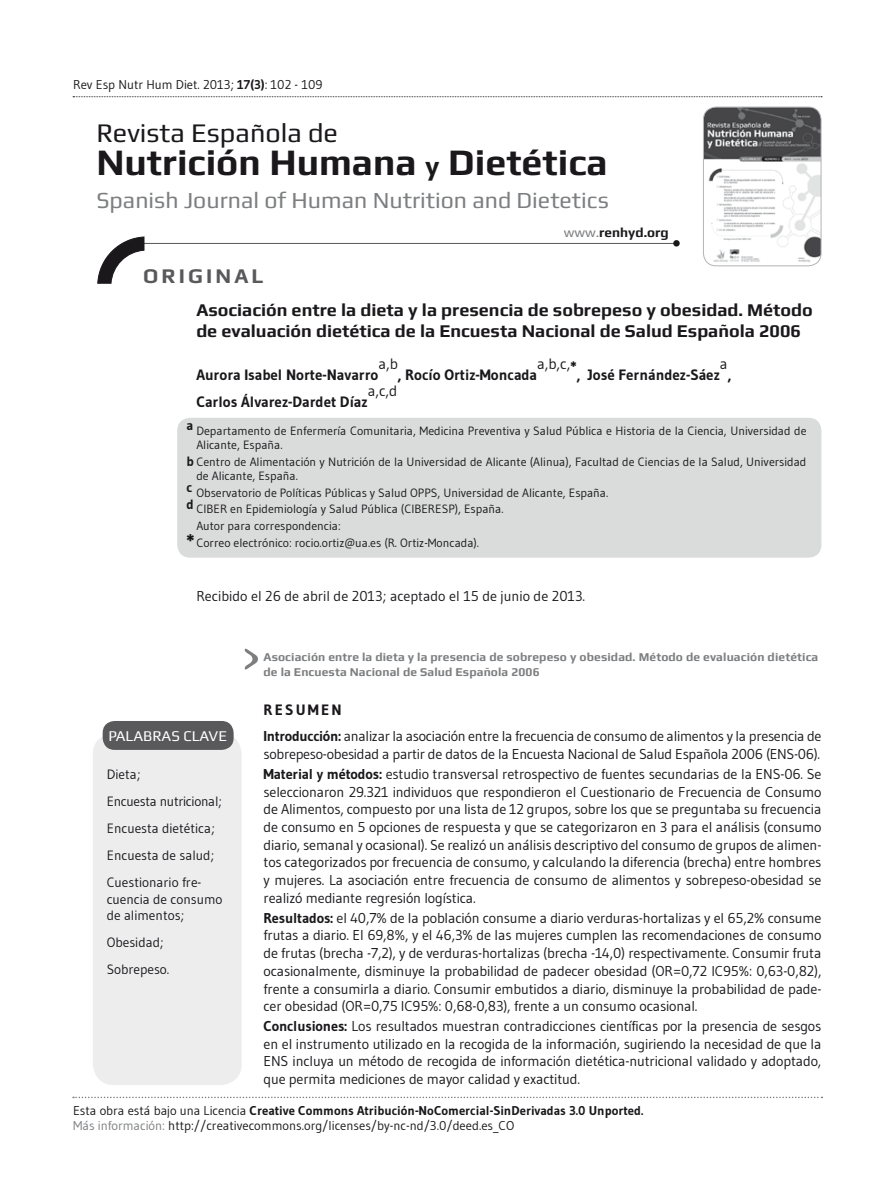
<style>
.page{position:relative;width:893px;height:1191px;background:#fff}
.page>*{position:absolute;margin:0;border:0;box-sizing:border-box;transform-origin:0 0}
.t1{font:700 37.5px "Play";color:#1a181b}
.t2{font:27px "Play";color:#1a181b}
.t3{font:23.1px "Play";color:#7c7e80}
.t4{font:700 21px "Play";letter-spacing:.15em;color:#59595b}
.t5{font:700 19.5px "Gudea";color:#1a181b}
.t6{font:700 18px/21.6px "Play";color:#1a181b}
.t7{font:700 15px "Gudea";color:#1a181b}
.t8{font:15px "Gudea";color:#1a181b}
.t9{font:15px "Play";color:#fff}
.t10{font:700 15px "Gudea";letter-spacing:.15em;color:#1a181b}
.t11{font:14.25px/17.7px "Gudea";letter-spacing:-.01em;color:#1a181b;text-align:justify}
.t12{font:13.5px/27.2px "Gudea";color:#1a181b}
.t13{font:700 13.5px "Play";color:#1a181b}
.t14{font:700 13.5px/17px "Gudea";color:#1a181b}
.t15{font:12.75px/15.3px "Gudea";color:#1a181b}
.t16{font:12px/16.5px "Gudea";color:#1a181b}
.t17{font:700 12px/14.4px "Play";letter-spacing:.01em;color:#7c7e80}
.s1{font-weight:700}
.s2{font-size:27px}
.s3{font-weight:400;color:#7c7e80}
.s4{color:#7c7e80}
</style>
<div class="page">
<div style="left:177px;top:418px;width:644px;height:139px;background:#dadbdb;border-radius:13px"></div>
<svg style="left:73px;top:96px;width:749px;height:1px"></svg>
<img style="left:703px;top:107px;width:118px;height:159px">
<div style="left:703px;top:107px;width:118px;height:159px;border:1px solid #b2b4b5;border-radius:13px"></div>
<div style="left:93px;top:733px;width:149px;height:352px;background:#ededee;border-radius:21px"></div>
<div style="left:103px;top:721px;width:131px;height:29px;background:#59595b;border-radius:12px"></div>
<svg style="left:73px;top:1096px;width:749px;height:2px"></svg>
<hr style="left:130px;top:243px;width:546px;height:1px;background:#59595b">
<svg style="left:97px;top:236px;width:48px;height:48px"></svg>
<div style="left:673px;top:240px;width:7px;height:6px;background:#1a181b;border-radius:50%"></div>
<svg style="left:245px;top:648px;width:13px;height:22px"></svg>
<p class="t15" style="left:73px;top:77px;width:251px">Rev Esp Nutr Hum Diet. 2013; <span class="s1">17(3)</span>: 102 - 109</p>
<h2 class="t2" style="left:96px;top:116px;width:243px">Revista Española de</h2>
<h1 class="t1" style="left:96px;top:140px;width:513px">Nutrición Humana <span class="s2">y</span> Dietética</h1>
<h3 class="t3" style="left:96px;top:186px;width:514px">Spanish Journal of Human Nutrition and Dietetics</h3>
<h3 class="t4" style="left:143px;top:264px;width:122px">ORIGINAL</h3>
<p class="t13" style="left:564px;top:225px;width:106px"><span class="s3">www.</span>renhyd.org</p>
<p class="t6" style="left:196px;top:298px;width:618px">Asociación entre la dieta y la presencia de sobrepeso y obesidad. Método de evaluación dietética de la Encuesta Nacional de Salud Española 2006</p>
<p class="t8" style="left:378px;top:354px;width:21px">a,b</p>
<p class="t8" style="left:537px;top:354px;width:41px">a,b,c,<span class="s1">*</span></p>
<p class="t8" style="left:720px;top:354px;width:9px">a</p>
<p class="t7" style="left:398px;top:365px;width:141px">, Rocío Ortiz-Moncada</p>
<p class="t7" style="left:577px;top:365px;width:145px">, José Fernández-Sáez</p>
<p class="t7" style="left:196px;top:365px;width:184px">Aurora Isabel Norte-Navarro</p>
<p class="t7" style="left:728px;top:365px;width:5px">,</p>
<p class="t8" style="left:368px;top:381px;width:31px">a,c,d</p>
<p class="t7" style="left:196px;top:392px;width:173px">Carlos Álvarez-Dardet Díaz</p>
<p class="t14" style="left:187px;top:417px;width:8px">a</p>
<p class="t16" style="left:196px;top:423px;width:612px;line-height:14.4px">Departamento de Enfermería Comunitaria, Medicina Preventiva y Salud Pública e Historia de la Ciencia, Universidad de<br>Alicante, España.</p>
<p class="t16" style="left:196px;top:454px;width:612px;line-height:14.4px">Centro de Alimentación y Nutrición de la Universidad de Alicante (Alinua), Facultad de Ciencias de la Salud, Universidad de Alicante, España.</p>
<p class="t16" style="left:196px;top:484px;width:413px">Observatorio de Políticas Públicas y Salud OPPS, Universidad de Alicante, España.<br>CIBER en Epidemiología y Salud Pública (CIBERESP), España.<br>Autor para correspondencia:<br>Correo electrónico: rocio.ortiz@ua.es (R. Ortiz-Moncada).</p>
<p class="t14" style="left:187px;top:452px;width:9px">b</p>
<p class="t14" style="left:187px;top:479px;width:9px">c d</p>
<h3 class="t5" style="left:187px;top:529px;width:10px">*</h3>
<p class="t11" style="left:196px;top:587px;width:390px">Recibido el 26 de abril de 2013; aceptado el 15 de junio de 2013.</p>
<p class="t17" style="left:264px;top:650px;width:556px">Asociación entre la dieta y la presencia de sobrepeso y obesidad. Método de evaluación dietética de la Encuesta Nacional de Salud Española 2006</p>
<p class="t9" style="left:108px;top:726px;width:120px">PALABRAS CLAVE</p>
<p class="t12" style="left:107px;top:760px;width:117px">Dieta;<br>Encuesta nutricional;<br>Encuesta dietética;<br>Encuesta de salud;<br>Cuestionario fre-</p>
<p class="t12" style="left:107px;top:890px;width:117px;line-height:16.5px">cuencia de consumo de alimentos;</p>
<p class="t12" style="left:107px;top:928px;width:64px">Obesidad;<br>Sobrepeso.</p>
<p class="t10" style="left:264px;top:701px;width:80px">RESUMEN</p>
<p class="t11" style="left:264px;top:727px;width:559px"><span class="s1">Introducción:</span> analizar la asociación entre la frecuencia de consumo de alimentos y la presencia de sobrepeso-obesidad a partir de datos de la Encuesta Nacional de Salud Española 2006 (ENS-06).</p>
<p class="t11" style="left:264px;top:765px;width:559px"><span class="s1">Material y métodos:</span> estudio transversal retrospectivo de fuentes secundarias de la ENS-06. Se seleccionaron 29.321 individuos que respondieron el Cuestionario de Frecuencia de Consumo de Alimentos, compuesto por una lista de 12 grupos, sobre los que se preguntaba su frecuencia de consumo en 5 opciones de respuesta y que se categorizaron en 3 para el análisis (consumo diario, semanal y ocasional). Se realizó un análisis descriptivo del consumo de grupos de alimen&shy;tos categorizados por frecuencia de consumo, y calculando la diferencia (brecha) entre hombres y mujeres. La asociación entre frecuencia de consumo de alimentos y sobrepeso-obesidad se realizó mediante regresión logística.</p>
<p class="t11" style="left:264px;top:908px;width:559px"><span class="s1">Resultados:</span> el 40,7% de la población consume a diario verduras-hortalizas y el 65,2% consume frutas a diario. El 69,8%, y el 46,3% de las mujeres cumplen las recomendaciones de consumo de frutas (brecha -7,2), y de verduras-hortalizas (brecha -14,0) respectivamente. Consumir fruta ocasionalmente, disminuye la probabilidad de padecer obesidad (OR=0,72 IC95%: 0,63-0,82), frente a consumirla a diario. Consumir embutidos a diario, disminuye la probabilidad de pade&shy;cer obesidad (OR=0,75 IC95%: 0,68-0,83), frente a un consumo ocasional.</p>
<p class="t11" style="left:264px;top:1017px;width:559px"><span class="s1">Conclusiones:</span> Los resultados muestran contradicciones científicas por la presencia de sesgos en el instrumento utilizado en la recogida de la información, sugiriendo la necesidad de que la ENS incluya un método de recogida de información dietética-nutricional validado y adoptado, que permita mediciones de mayor calidad y exactitud.</p>
<p class="t15" style="left:73px;top:1102px;width:572px">Esta obra está bajo una Licencia <span class="s1">Creative Commons Atribución-NoComercial-SinDerivadas 3.0 Unported.<br></span><span class="s4">Más información:</span> http://creativecommons.org/licenses/by-nc-nd/3.0/deed.es_CO</p>
</div>
